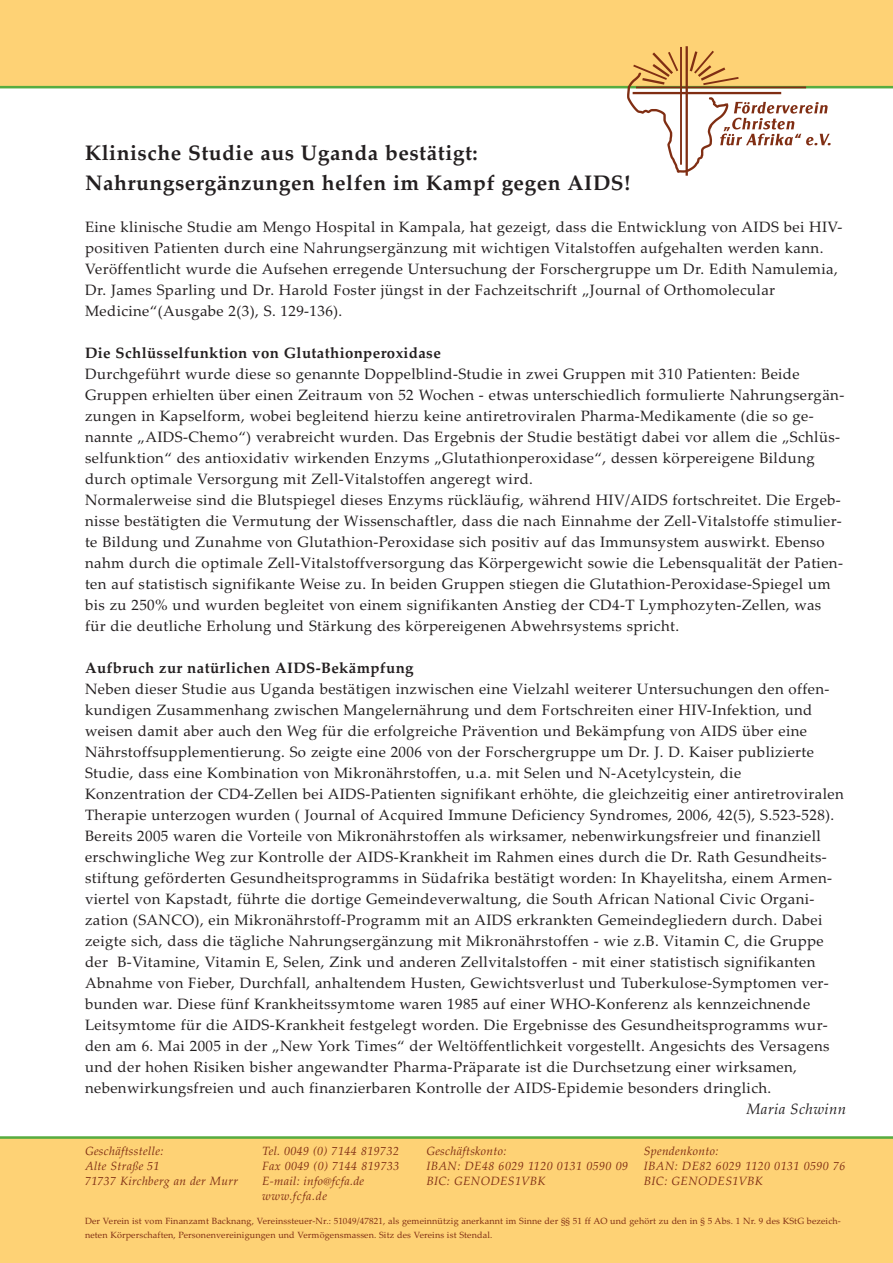
<style>
.page{position:relative;width:893px;height:1263px;background:#fed275}
.page>*{position:absolute;margin:0;border:0;box-sizing:border-box;transform-origin:0 0}
.t1{font:700 21px/30px "Palatino Linotype";letter-spacing:.025em;color:#231f20}
.t2{font:15px/21px "Palatino Linotype";letter-spacing:.025em;color:#231f20}
.t3{font:700 15px "Palatino Linotype";letter-spacing:.025em;color:#231f20}
.t4{font:italic 15px "Palatino Linotype";letter-spacing:.025em;color:#231f20}
.t5{font:italic 12px/15px "Palatino Linotype";letter-spacing:.025em;color:#802e13}
.t6{font:9px/13.5px "Palatino Linotype";letter-spacing:.015em;color:#802e13}
</style>
<div class="page">
<div style="left:0;top:87px;width:893px;height:1050px;background:#fff"></div>
<hr style="left:0;top:1136px;width:893px;height:3px;background:#57ac40">
<hr style="left:0;top:86px;width:893px;height:2px;background:#57ac40">
<img style="left:627px;top:46px;width:204px;height:130px">
<h1 class="t1" style="left:85px;top:138px;width:547px">Klinische Studie aus Uganda bestätigt:<br>Nahrungsergänzungen helfen im Kampf gegen AIDS!</h1>
<p class="t2" style="left:85px;top:216px;width:759px">Eine klinische Studie am Mengo Hospital in Kampala, hat gezeigt, dass die Entwicklung von AIDS bei HIV&shy;positiven Patienten durch eine Nahrungsergänzung mit wichtigen Vitalstoffen aufgehalten werden kann.<br>Veröffentlicht wurde die Aufsehen erregende Untersuchung der Forschergruppe um Dr. Edith Namulemia, Dr. James Sparling und Dr. Harold Foster jüngst in der Fachzeitschrift „Journal of Orthomolecular Medicine“(Ausgabe 2(3), S. 129-136).</p>
<p class="t3" style="left:85px;top:344px;width:357px">Die Schlüsselfunktion von Glutathionperoxidase</p>
<p class="t2" style="left:85px;top:363px;width:761px">Durchgeführt wurde diese so genannte Doppelblind-Studie in zwei Gruppen mit 310 Patienten: Beide Gruppen erhielten über einen Zeitraum von 52 Wochen - etwas unterschiedlich formulierte Nahrungsergän&shy;zungen in Kapselform, wobei begleitend hierzu keine antiretroviralen Pharma-Medikamente (die so ge&shy;nannte „AIDS-Chemo“) verabreicht wurden. Das Ergebnis der Studie bestätigt dabei vor allem die „Schlüs&shy;selfunktion“ des antioxidativ wirkenden Enzyms „Glutathionperoxidase“, dessen körpereigene Bildung durch optimale Versorgung mit Zell-Vitalstoffen angeregt wird.<br>Normalerweise sind die Blutspiegel dieses Enzyms rückläufig, während HIV/AIDS fortschreitet. Die Ergeb&shy;nisse bestätigten die Vermutung der Wissenschaftler, dass die nach Einnahme der Zell-Vitalstoffe stimulier&shy;te Bildung und Zunahme von Glutathion-Peroxidase sich positiv auf das Immunsystem auswirkt. Ebenso nahm durch die optimale Zell-Vitalstoffversorgung das Körpergewicht sowie die Lebensqualität der Patien&shy;ten auf statistisch signifikante Weise zu. In beiden Gruppen stiegen die Glutathion-Peroxidase-Spiegel um bis zu 250% und wurden begleitet von einem signifikanten Anstieg der CD4-T Lymphozyten-Zellen, was für die deutliche Erholung und Stärkung des körpereigenen Abwehrsystems spricht.</p>
<p class="t3" style="left:85px;top:659px;width:330px">Aufbruch zur natürlichen AIDS-Bekämpfung</p>
<p class="t2" style="left:85px;top:678px;width:760px">Neben dieser Studie aus Uganda bestätigen inzwischen eine Vielzahl weiterer Untersuchungen den offen&shy;kundigen Zusammenhang zwischen Mangelernährung und dem Fortschreiten einer HIV-Infektion, und weisen damit aber auch den Weg für die erfolgreiche Prävention und Bekämpfung von AIDS über eine Nährstoffsupplementierung. So zeigte eine 2006 von der Forschergruppe um Dr. J. D. Kaiser publizierte Studie, dass eine Kombination von Mikronährstoffen, u.a. mit Selen und N-Acetylcystein, die Konzentration der CD4-Zellen bei AIDS-Patienten signifikant erhöhte, die gleichzeitig einer antiretroviralen Therapie unterzogen wurden ( Journal of Acquired Immune Deficiency Syndromes, 2006, 42(5), S.523-528).<br>Bereits 2005 waren die Vorteile von Mikronährstoffen als wirksamer, nebenwirkungsfreier und finanziell erschwingliche Weg zur Kontrolle der AIDS-Krankheit im Rahmen eines durch die Dr. Rath Gesundheits&shy;stiftung geförderten Gesundheitsprogramms in Südafrika bestätigt worden: In Khayelitsha, einem Armen&shy;viertel von Kapstadt, führte die dortige Gemeindeverwaltung, die South African National Civic Organi&shy;zation (SANCO), ein Mikronährstoff-Programm mit an AIDS erkrankten Gemeindegliedern durch. Dabei zeigte sich, dass die tägliche Nahrungsergänzung mit Mikronährstoffen - wie z.B. Vitamin C, die Gruppe der B-Vitamine, Vitamin E, Selen, Zink und anderen Zellvitalstoffen - mit einer statistisch signifikanten Abnahme von Fieber, Durchfall, anhaltendem Husten, Gewichtsverlust und Tuberkulose-Symptomen ver&shy;bunden war. Diese fünf Krankheitssymtome waren 1985 auf einer WHO-Konferenz als kennzeichnende Leitsymtome für die AIDS-Krankheit festgelegt worden. Die Ergebnisse des Gesundheitsprogramms wur&shy;den am 6. Mai 2005 in der „New York Times“ der Weltöffentlichkeit vorgestellt. Angesichts des Versagens und der hohen Risiken bisher angewandter Pharma-Präparate ist die Durchsetzung einer wirksamen, nebenwirkungsfreien und auch finanzierbaren Kontrolle der AIDS-Epidemie besonders dringlich.</p>
<p class="t4" style="left:746px;top:1100px;width:101px">Maria Schwinn</p>
<p class="t5" style="left:85px;top:1143px;width:155px">Geschäftsstelle:<br>Alte Straße 51<br>71737 Kirchberg an der Murr</p>
<p class="t5" style="left:262px;top:1143px;width:139px">Tel. 0049 (0) 7144 819732<br>Fax 0049 (0) 7144 819733<br>E-mail: info@fcfa.de www.fcfa.de</p>
<p class="t5" style="left:426px;top:1143px;width:203px">Geschäftskonto:<br>IBAN: DE48 6029 1120 0131 0590 09<br>BIC: GENODES1VBK</p>
<p class="t5" style="left:644px;top:1143px;width:203px">Spendenkonto:<br>IBAN: DE82 6029 1120 0131 0590 76<br>BIC: GENODES1VBK</p>
<p class="t6" style="left:85px;top:1214px;width:757px">Der Verein ist vom Finanzamt Backnang, Vereinssteuer-Nr.: 51049/47821, als gemeinnützig anerkannt im Sinne der §§ 51 ff AO und gehört zu den in § 5 Abs. 1 Nr. 9 des KStG bezeich&shy;neten Körperschaften, Personenvereinigungen und Vermögensmassen. Sitz des Vereins ist Stendal.</p>
</div>
